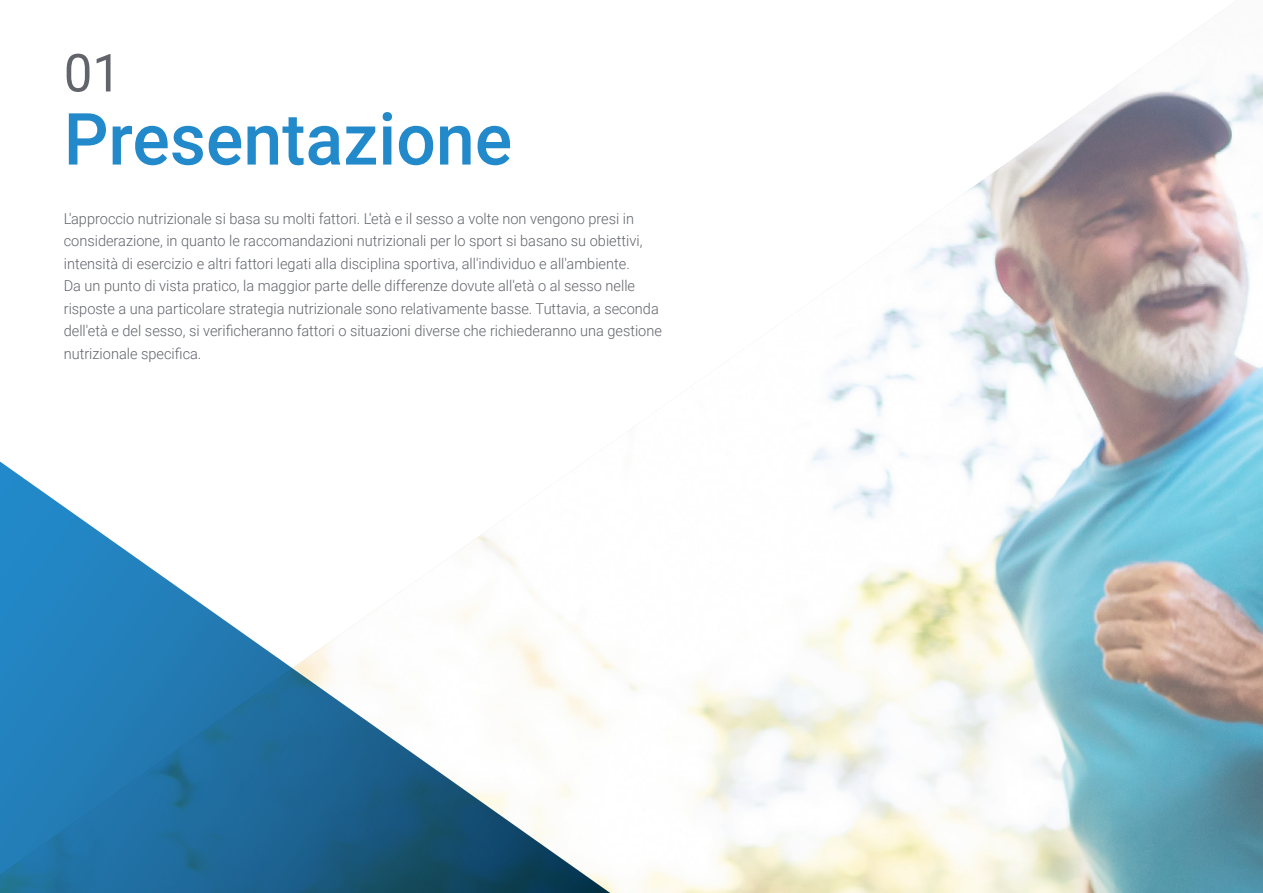
<style>
.page{position:relative;width:1263px;height:893px;background:#fff}
.page>*{position:absolute;margin:0;border:0;box-sizing:border-box;transform-origin:0 0}
.t1{font:500 72px "Roboto";color:#2289ca}
.t2{font:52.5px "Roboto";color:#61646a}
.t3{font:300 15px/22.5px "Roboto";color:#61646a}
</style>
<div class="page">
<img style="left:630px;top:1px;width:633px;height:892px">
<svg style="left:0;top:446px;width:640px;height:447px"></svg>
<h2 class="t2" style="left:64px;top:36px;width:59px">01</h2>
<h1 class="t1" style="left:64px;top:89px;width:450px">Presentazione</h1>
<p class="t3" style="left:64px;top:207px;width:600px">L'approccio nutrizionale si basa su molti fattori. L'età e il sesso a volte non vengono presi in considerazione, in quanto le raccomandazioni nutrizionali per lo sport si basano su obiettivi, intensità di esercizio e altri fattori legati alla disciplina sportiva, all'individuo e all'ambiente.<br>Da un punto di vista pratico, la maggior parte delle differenze dovute all'età o al sesso nelle risposte a una particolare strategia nutrizionale sono relativamente basse. Tuttavia, a seconda dell'età e del sesso, si verificheranno fattori o situazioni diverse che richiederanno una gestione nutrizionale specifica.</p>
</div>
